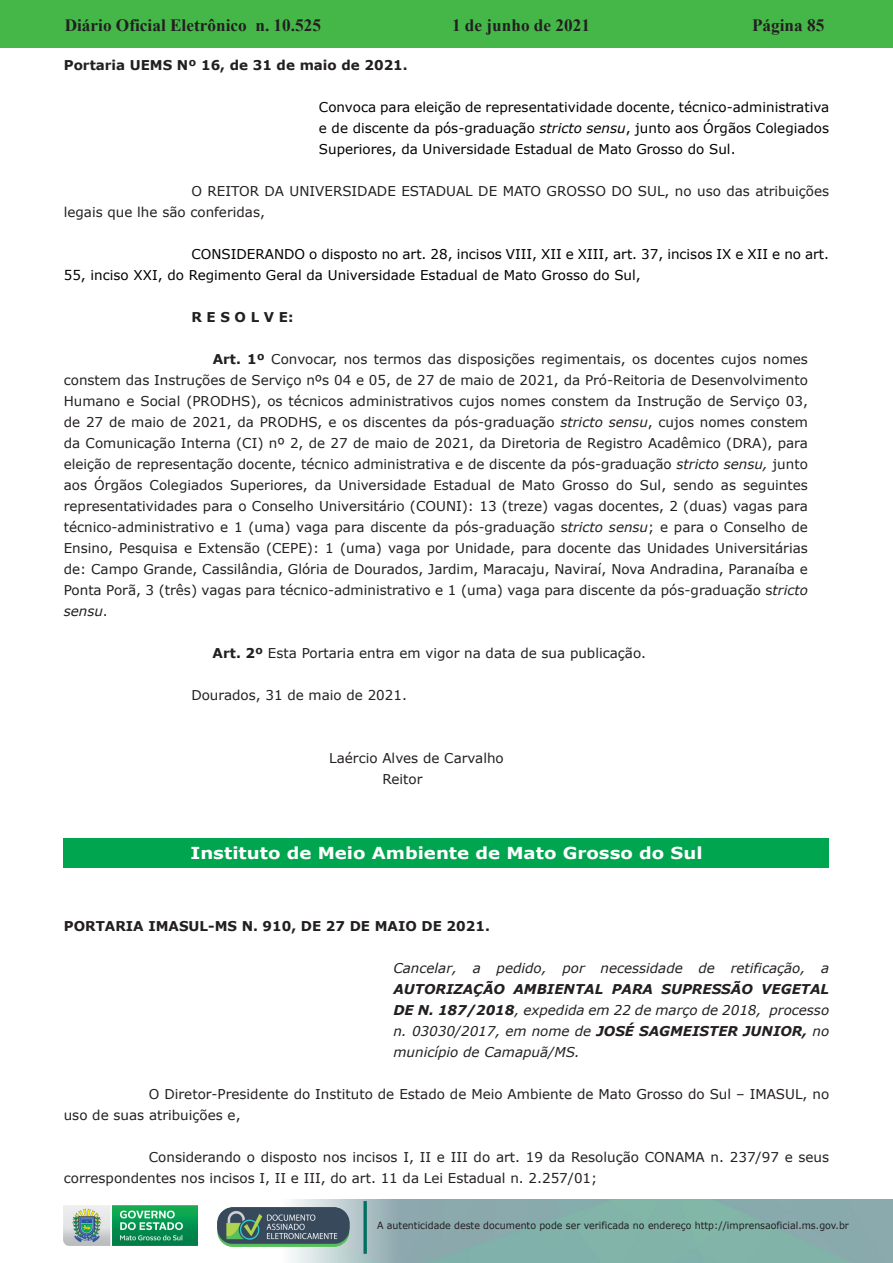
<style>
.page{position:relative;width:893px;height:1263px;background:#fff}
.page>*{position:absolute;margin:0;border:0;box-sizing:border-box;transform-origin:0 0}
.t1{font:700 17.25px "Times New Roman";color:#231f20}
.t2{font:700 16.5px "Verdana";color:#fff;scale:1.1 1}
.t3{font:13.5px/21px "Verdana";color:#231f20}
.t4{font:13.5px/21px "Verdana";color:#000;text-align:justify}
.t5{font:italic 13.5px/21px "Verdana";color:#231f20;text-align:justify}
.t6{font:700 13.5px "Verdana";color:#231f20}
.t7{font:9.9px "Verdana";color:#231f20;scale:.95 1}
.s1{font-style:italic}
.s2{font-weight:700}
</style>
<div class="page">
<div style="left:0;top:0;width:893px;height:48px;background:#45b749"></div>
<img style="left:63px;top:1199px;width:830px;height:64px">
<img style="left:364px;top:1202px;width:2px;height:51px">
<img style="left:218px;top:1207px;width:132px;height:39px">
<img style="left:64px;top:1205px;width:134px;height:41px">
<div style="left:64px;top:838px;width:765px;height:30px;background:#00a54f"></div>
<p class="t1" style="left:65px;top:13px;width:258px">Diário Oficial Eletrônico n. 10.525</p>
<p class="t1" style="left:452px;top:13px;width:140px">1 de junho de 2021</p>
<p class="t1" style="left:752px;top:13px;width:74px">Página 85</p>
<p class="t6" style="left:64px;top:55px;width:345px">Portaria UEMS Nº 16, de 31 de maio de 2021.</p>
<p class="t4" style="left:319px;top:96px;width:512px">Convoca para eleição de representatividade docente, técnico-administrativa e de discente da pós-graduação <span class="s1">stricto sensu</span>, junto aos Órgãos Colegiados Superiores, da Universidade Estadual de Mato Grosso do Sul.</p>
<p class="t3" style="left:64px;top:180px;width:767px;text-indent:128px">O REITOR DA UNIVERSIDADE ESTADUAL DE MATO GROSSO DO SUL, no uso das atribuições legais que lhe são conferidas,</p>
<p class="t4" style="left:64px;top:243px;width:767px;text-indent:128px">CONSIDERANDO o disposto no art. 28, incisos VIII, XII e XIII, art. 37, incisos IX e XII e no art.<br>55, inciso XXI, do Regimento Geral da Universidade Estadual de Mato Grosso do Sul,</p>
<p class="t6" style="left:191px;top:307px;width:104px">R E S O L V E:</p>
<p class="t3" style="left:64px;top:348px;width:746px;text-align:justify;text-indent:149px"><span class="s2">Art. 1º</span> Convocar, nos termos das disposições regimentais, os docentes cujos nomes constem das Instruções de Serviço nºs 04 e 05, de 27 de maio de 2021, da Pró-Reitoria de Desenvolvimento Humano e Social (PRODHS), os técnicos administrativos cujos nomes constem da Instrução de Serviço 03, de 27 de maio de 2021, da PRODHS, e os discentes da pós-graduação <span class="s1">stricto sensu</span>, cujos nomes constem da Comunicação Interna (CI) nº 2, de 27 de maio de 2021, da Diretoria de Registro Acadêmico (DRA), para eleição de representação docente, técnico administrativa e de discente da pós-graduação <span class="s1">stricto sensu,</span> junto aos Órgãos Colegiados Superiores, da Universidade Estadual de Mato Grosso do Sul, sendo as seguintes representatividades para o Conselho Universitário (COUNI): 13 (treze) vagas docentes, 2 (duas) vagas para técnico-administrativo e 1 (uma) vaga para discente da pós-graduação s<span class="s1">tricto sensu</span>; e para o Conselho de Ensino, Pesquisa e Extensão (CEPE): 1 (uma) vaga por Unidade, para docente das Unidades Universitárias de: Campo Grande, Cassilândia, Glória de Dourados, Jardim, Maracaju, Naviraí, Nova Andradina, Paranaíba e Ponta Porã, 3 (três) vagas para técnico-administrativo e 1 (uma) vaga para discente da pós-graduação s<span class="s1">tricto sensu</span>.</p>
<p class="t3" style="left:213px;top:642px;width:435px"><span class="s2">Art. 2º</span> Esta Portaria entra em vigor na data de sua publicação.</p>
<p class="t3" style="left:191px;top:684px;width:217px">Dourados, 31 de maio de 2021.</p>
<p class="t3" style="left:382px;top:747px;width:123px;text-indent:-53px">Laércio Alves de Carvalho<br>Reitor</p>
<p class="t2" style="left:190px;top:842px;width:467px">Instituto de Meio Ambiente de Mato Grosso do Sul</p>
<p class="t6" style="left:64px;top:916px;width:428px">PORTARIA IMASUL-MS N. 910, DE 27 DE MAIO DE 2021.</p>
<p class="t5" style="left:393px;top:957px;width:437px">Cancelar, a pedido, por necessidade de retificação, a</p>
<p class="t5" style="left:393px;top:978px;width:437px"><span class="s2">AUTORIZAÇÃO AMBIENTAL PARA SUPRESSÃO VEGETAL DE N. 187/2018</span>, expedida em 22 de março de 2018, processo n. 03030/2017, em nome de <span class="s2">JOSÉ SAGMEISTER JUNIOR,</span> no município de Camapuã/MS.</p>
<p class="t3" style="left:64px;top:1083px;width:767px;text-indent:85px">O Diretor-Presidente do Instituto de Estado de Meio Ambiente de Mato Grosso do Sul – IMASUL, no uso de suas atribuições e,</p>
<p class="t3" style="left:64px;top:1146px;width:767px;text-indent:85px">Considerando o disposto nos incisos I, II e III do art. 19 da Resolução CONAMA n. 237/97 e seus correspondentes nos incisos I, II e III, do art. 11 da Lei Estadual n. 2.257/01;</p>
<p class="t7" style="left:377px;top:1219px;width:498px">A autenticidade deste documento pode ser verificada no endereço http://imprensaoficial.ms.gov.br</p>
</div>
